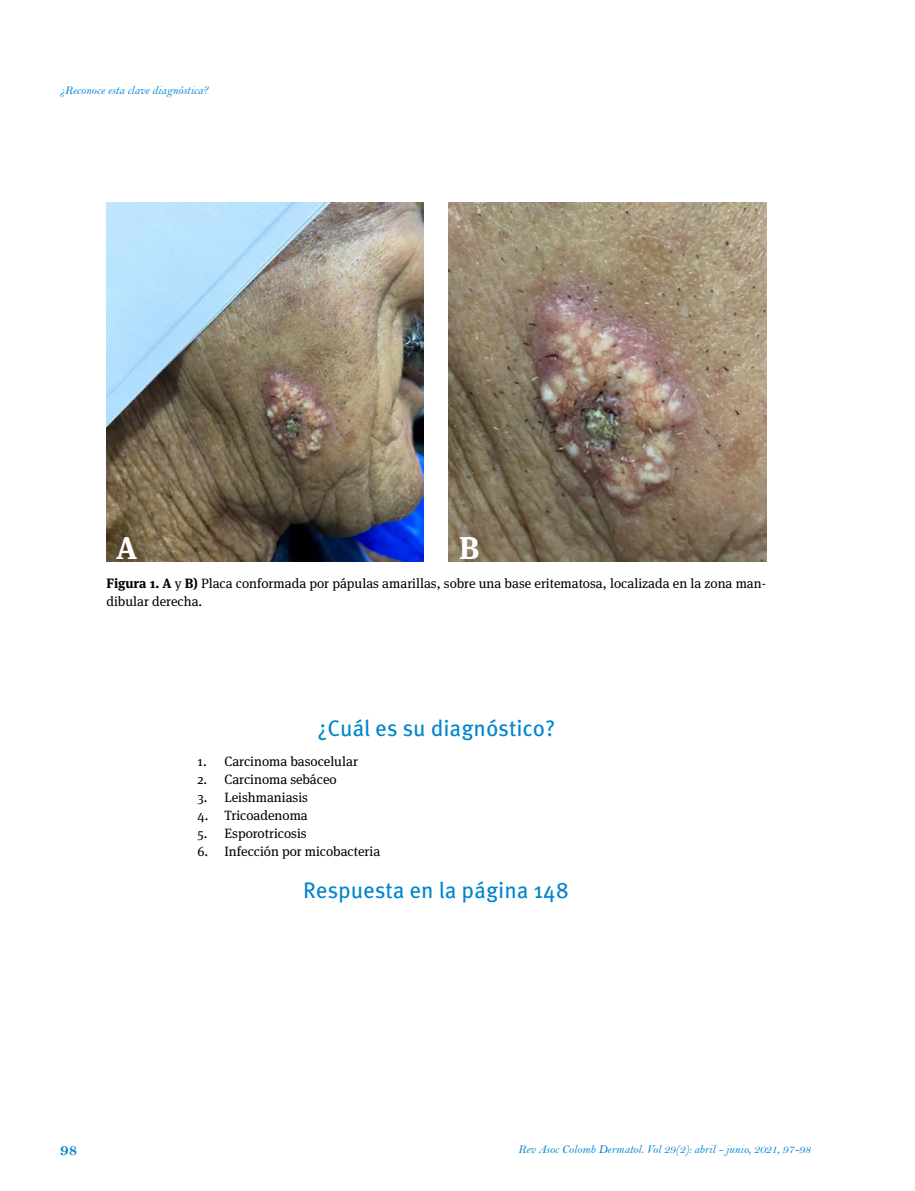
<style>
.page{position:relative;width:915px;height:1191px;background:#fff}
.page>*{position:absolute;margin:0;border:0;box-sizing:border-box;transform-origin:0 0}
.t1{font:700 31.5px "Meta Serif OT";color:#fff}
.t2{font:22.5px "Meta Pro";color:#0086ce}
.t3{font:16.5px "Bell MT Bold";color:#0086ce}
.t4{font:13.5px/18px "Meta Serif OT";color:#000}
.t5{font:12px "Bell MT Italic";color:#0086ce}
.s1{font-weight:700}
</style>
<div class="page">
<img style="left:106px;top:202px;width:317px;height:359px">
<img style="left:449px;top:202px;width:316px;height:359px">
<p class="t5" style="left:60px;top:83px;width:149px">¿Reconoce esta clave diagnóstica?</p>
<h1 class="t1" style="left:116px;top:528px;width:23px">A</h1>
<h1 class="t1" style="left:459px;top:528px;width:21px">B</h1>
<p class="t4" style="left:106px;top:575px;width:660px"><span class="s1">Figura 1. A</span> y <span class="s1">B)</span> Placa conformada por pápulas amarillas, sobre una base eritematosa, localizada en la zona man&shy;dibular derecha.</p>
<h2 class="t2" style="left:317px;top:713px;width:239px">¿Cuál es su diagnóstico?</h2>
<p class="t4" style="left:197px;top:752px;width:162px">1. Carcinoma basocelular</p>
<p class="t4" style="left:197px;top:770px;width:141px">2. Carcinoma sebáceo</p>
<p class="t4" style="left:197px;top:788px;width:112px">3. Leishmaniasis</p>
<p class="t4" style="left:197px;top:806px;width:112px">4. Tricoadenoma</p>
<p class="t4" style="left:197px;top:824px;width:111px">5. Esporotricosis</p>
<p class="t4" style="left:197px;top:842px;width:184px">6. Infección por micobacteria</p>
<h2 class="t2" style="left:303px;top:875px;width:267px">Respuesta en la página 148</h2>
<p class="t3" style="left:60px;top:1140px;width:19px">98</p>
<p class="t5" style="left:518px;top:1142px;width:294px">Rev Asoc Colomb Dermatol. Vol 29(2): abril - junio, 2021, 97-98</p>
</div>
